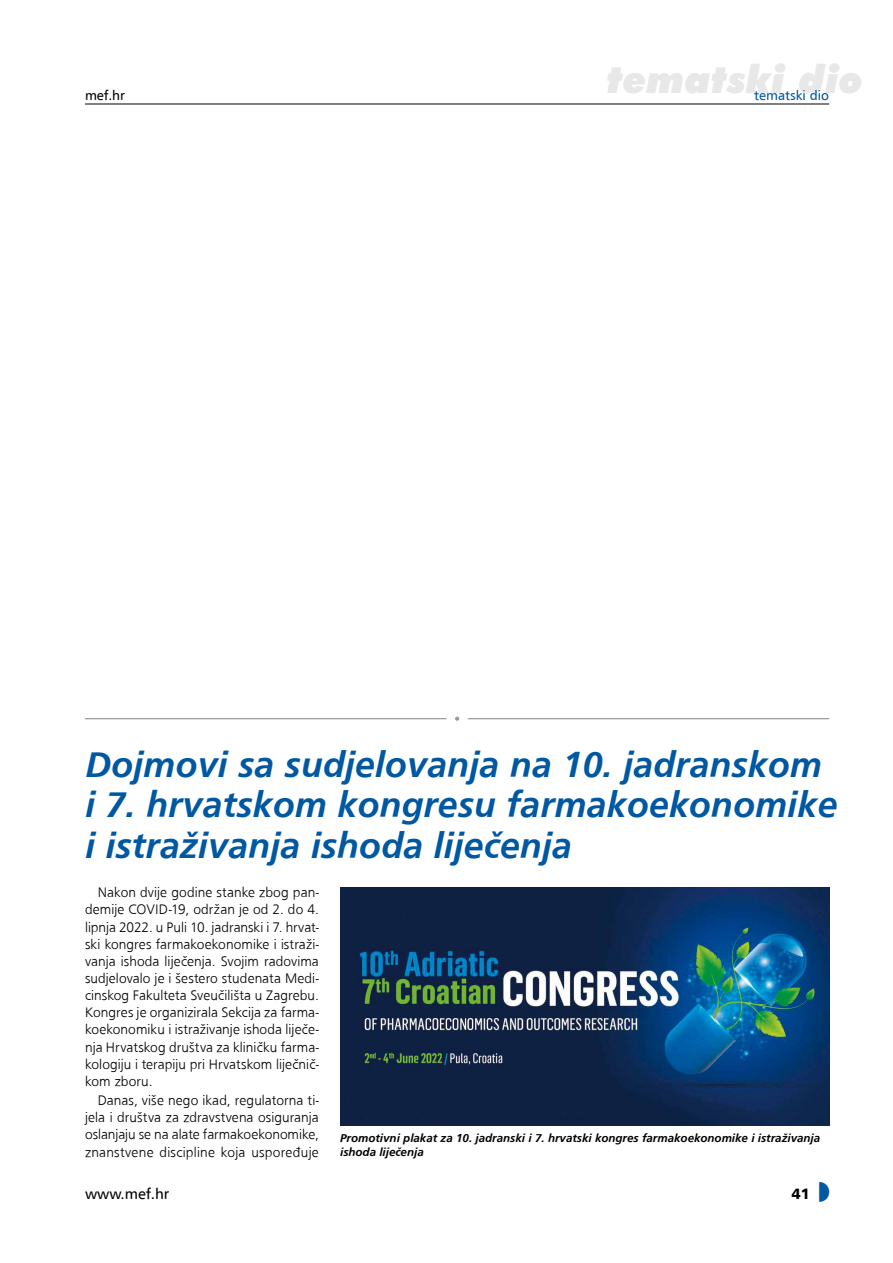
<style>
.page{position:relative;width:893px;height:1263px;background:#fff}
.page>*{position:absolute;margin:0;border:0;box-sizing:border-box;transform-origin:0 0}
.t1{font:italic 900 39px "Futura BT";color:#e8e8e9}
.t2{font:500 37.5px/40.5px "Frugal Sans Bold Italic DTC";color:#0058a2}
.t3{font:15px "A Frutiger";color:#000}
.t4{font:900 15px "A Frutiger";color:#000}
.t5{font:500 14.25px/17.1px "Frugal Sans Light DTC";letter-spacing:.005em;color:#000;text-align:justify}
.t6{font:13.5px "A Frutiger";color:#0058a2}
.t7{font:13.5px "A Frutiger";color:#000}
.t8{font:500 12px/14.2px "Frugal Sans Bold Italic DTC";color:#000}
</style>
<div class="page">
<hr style="left:85px;top:104px;width:744px;height:1px;background:#000">
<img style="left:340px;top:887px;width:489px;height:239px">
<svg style="left:455px;top:716px;width:4px;height:5px"></svg>
<hr style="left:85px;top:718px;width:361px;height:1px;background:#9b9c9f">
<hr style="left:468px;top:718px;width:361px;height:1px;background:#9b9c9f">
<p class="t7" style="left:85px;top:87px;width:42px">mef.hr</p>
<h1 class="t1" style="left:606px;top:56px;width:258px">tematski dio</h1>
<p class="t6" style="left:754px;top:87px;width:76px">tematski dio</p>
<h2 class="t2" style="left:85px;top:743px;width:754px">Dojmovi sa sudjelovanja na 10. jadranskom i 7. hrvatskom kongresu farmakoekonomike i istraživanja ishoda liječenja</h2>
<p class="t5" style="left:85px;top:884px;width:235px;text-indent:13px">Nakon dvije godine stanke zbog pan&shy;demije COVID-19, održan je od 2. do 4. lipnja 2022. u Puli 10. jadranski i 7. hrvat&shy;ski kongres farmakoekonomike i istraži&shy;vanja ishoda liječenja. Svojim radovima sudjelovalo je i šestero studenata Medi&shy;cinskog Fakulteta Sveučilišta u Zagrebu.<br>Kongres je organizirala Sekcija za farma&shy;koekonomiku i istraživanje ishoda liječe&shy;nja Hrvatskog društva za kliničku farma&shy;kologiju i terapiju pri Hrvatskom liječnič&shy;kom zboru.</p>
<p class="t5" style="left:85px;top:1092px;width:235px;text-indent:13px">Danas, više nego ikad, regulatorna ti&shy;jela i društva za zdravstvena osiguranja oslanjaju se na alate farmakoekonomike, znanstvene discipline koja uspoređuje</p>
<p class="t8" style="left:340px;top:1130px;width:482px">Promotivni plakat za 10. jadranski i 7. hrvatski kongres farmakoekonomike i istraživanja ishoda liječenja</p>
<p class="t3" style="left:85px;top:1185px;width:86px">www.mef.hr</p>
<p class="t4" style="left:792px;top:1184px;width:20px">41</p>
</div>
